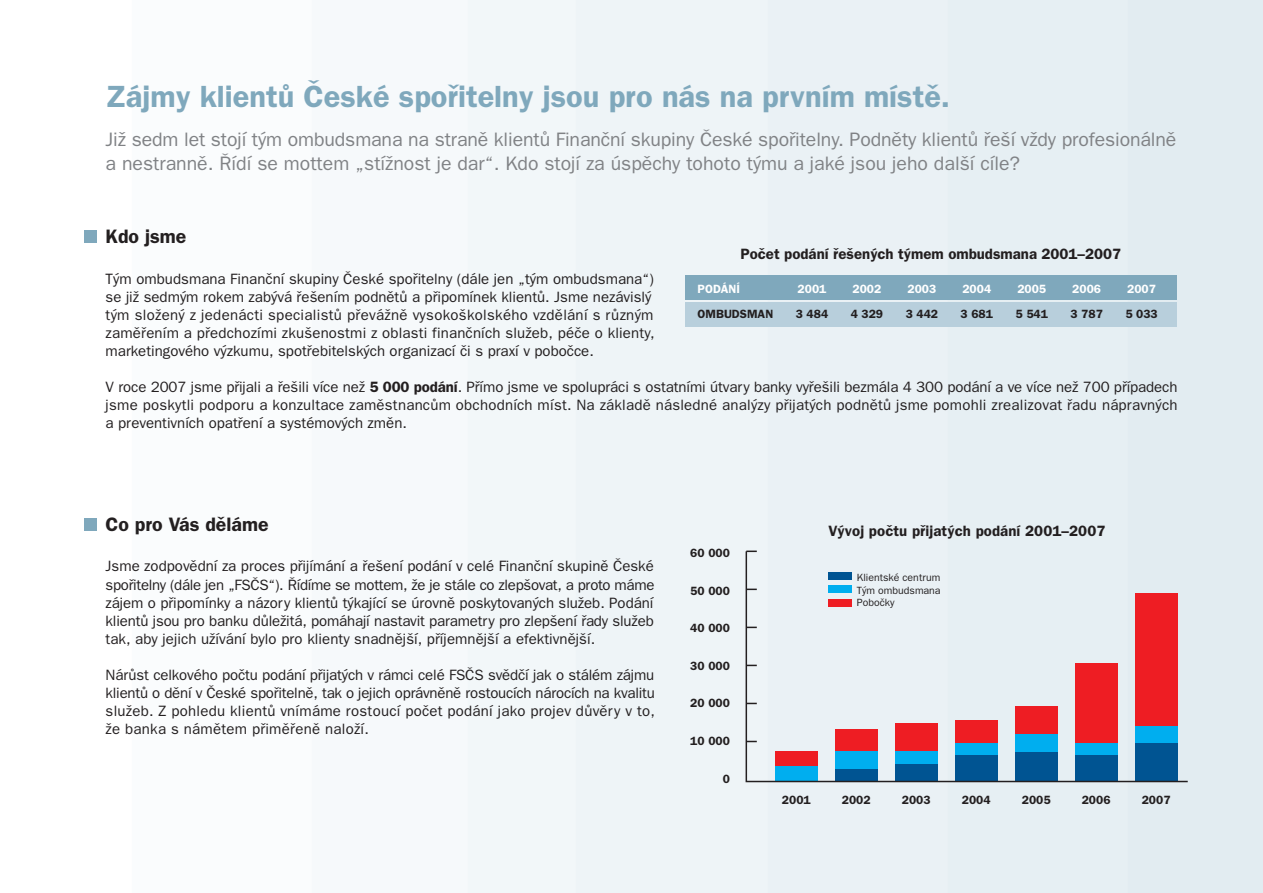
<style>
.page{position:relative;width:1263px;height:893px;background:#fff}
.page>*{position:absolute;margin:0;border:0;box-sizing:border-box;transform-origin:0 0}
.t1{font:600 30.75px "Franklin Gothic CE";color:#7fa8bc}
.t2{font:19.5px/23.2px "Franklin Gothic CE";letter-spacing:-.005em;color:#808285}
.t3{font:600 19.5px "Franklin Gothic CE";color:#231f20}
.t4{font:15px/18px "Franklin Gothic CE";letter-spacing:.005em;color:#231f20;text-align:justify}
.t5{font:600 15px "Franklin Gothic CE";color:#231f20}
.t6{font:600 12px "Franklin Gothic CE";letter-spacing:.005em;color:#231f20}
.t7{font:600 12px "Franklin Gothic CE";color:#fff}
.t8{font:10.5px/12.8px "Franklin Gothic CE";color:#231f20;text-align:justify}
.s1{font-weight:600}
</style>
<div class="page">
<div style="left:685px;top:275px;width:492px;height:25px;background:#7fa8bc"></div>
<div style="left:685px;top:302px;width:492px;height:24px;background:#b8cfdc"></div>
<div style="left:84px;top:230px;width:13px;height:13px;background:#7fa8bc"></div>
<div style="left:84px;top:518px;width:13px;height:13px;background:#7fa8bc"></div>
<svg style="left:745px;top:550px;width:444px;height:233px;background:#cec4ce"></svg>
<div style="left:829px;top:572px;width:23px;height:8px;background:#005492"></div>
<div style="left:829px;top:585px;width:23px;height:8px;background:#00aeef"></div>
<div style="left:829px;top:599px;width:23px;height:7px;background:#ee1d23"></div>
<h1 class="t1" style="left:106px;top:85px;width:846px">Zájmy klientů České spořitelny jsou pro nás na prvním místě.</h1>
<h2 class="t2" style="left:106px;top:129px;width:1072px">Již sedm let stojí tým ombudsmana na straně klientů Finanční skupiny České spořitelny. Podněty klientů řeší vždy profesionálně a nestranně. Řídí se mottem „stížnost je dar“. Kdo stojí za úspěchy tohoto týmu a jaké jsou jeho další cíle?</h2>
<h2 class="t3" style="left:106px;top:229px;width:82px">Kdo jsme</h2>
<p class="t5" style="left:740px;top:248px;width:382px">Počet podání řešených týmem ombudsmana 2001–2007</p>
<p class="t4" style="left:106px;top:270px;width:550px;text-align:left">Tým ombudsmana Finanční skupiny České spořitelny (dále jen „tým ombudsmana“) se již sedmým rokem zabývá řešením podnětů a připomínek klientů. Jsme nezávislý tým složený z jedenácti specialistů převážně vysokoškolského vzdělání s různým zaměřením a předchozími zkušenostmi z oblasti finančních služeb, péče o klienty, marketingového výzkumu, spotřebitelských organizací či s praxí v pobočce.</p>
<p class="t4" style="left:106px;top:378px;width:1073px">V roce 2007 jsme přijali a řešili více než <span class="s1">5 000 podání</span>. Přímo jsme ve spolupráci s ostatními útvary banky vyřešili bezmála 4 300 podání a ve více než 700 případech jsme poskytli podporu a konzultace zaměstnancům obchodních míst. Na základě následné analýzy přijatých podnětů jsme pomohli zrealizovat řadu nápravných a preventivních opatření a systémových změn.</p>
<p class="t7" style="left:698px;top:284px;width:44px">PODÁNÍ</p>
<p class="t6" style="left:698px;top:309px;width:77px">OMBUDSMAN</p>
<p class="t7" style="left:798px;top:284px;width:30px">2001</p>
<p class="t6" style="left:796px;top:309px;width:34px">3 484</p>
<p class="t7" style="left:853px;top:284px;width:30px">2002</p>
<p class="t6" style="left:851px;top:309px;width:34px">4 329</p>
<p class="t7" style="left:907px;top:284px;width:30px">2003</p>
<p class="t6" style="left:906px;top:309px;width:34px">3 442</p>
<p class="t7" style="left:962px;top:284px;width:30px">2004</p>
<p class="t6" style="left:961px;top:309px;width:34px">3 681</p>
<p class="t7" style="left:1017px;top:284px;width:30px">2005</p>
<p class="t6" style="left:1016px;top:309px;width:34px">5 541</p>
<p class="t7" style="left:1072px;top:284px;width:30px">2006</p>
<p class="t6" style="left:1071px;top:309px;width:34px">3 787</p>
<p class="t7" style="left:1127px;top:284px;width:30px">2007</p>
<p class="t6" style="left:1125px;top:309px;width:34px">5 033</p>
<h2 class="t3" style="left:106px;top:517px;width:164px">Co pro Vás děláme</h2>
<p class="t4" style="left:106px;top:558px;width:550px">Jsme zodpovědní za proces přijímání a řešení podání v celé Finanční skupině České spořitelny (dále jen „FSČS“). Řídíme se mottem, že je stále co zlepšovat, a proto máme zájem o připomínky a názory klientů týkající se úrovně poskytovaných služeb. Podání klientů jsou pro banku důležitá, pomáhají nastavit parametry pro zlepšení řady služeb tak, aby jejich užívání bylo pro klienty snadnější, příjemnější a efektivnější.</p>
<p class="t4" style="left:106px;top:666px;width:551px">Nárůst celkového počtu podání přijatých v rámci celé FSČS svědčí jak o stálém zájmu klientů o dění v České spořitelně, tak o jejich oprávněně rostoucích nárocích na kvalitu služeb. Z pohledu klientů vnímáme rostoucí počet podání jako projev důvěry v to, že banka s námětem přiměřeně naloží.</p>
<p class="t6" style="left:690px;top:548px;width:41px">60 000</p>
<p class="t6" style="left:690px;top:586px;width:41px">50 000</p>
<p class="t6" style="left:690px;top:623px;width:41px">40 000</p>
<p class="t6" style="left:690px;top:661px;width:41px">30 000</p>
<p class="t6" style="left:690px;top:698px;width:41px">20 000</p>
<p class="t6" style="left:690px;top:736px;width:41px">10 000</p>
<p class="t6" style="left:723px;top:773px;width:9px">0</p>
<p class="t5" style="left:829px;top:525px;width:278px">Vývoj počtu přijatých podání 2001–2007</p>
<p class="t8" style="left:857px;top:571px;width:85px">Klientské centrum Tým ombudsmana Pobočky</p>
<p class="t6" style="left:782px;top:795px;width:31px">2001</p>
<p class="t6" style="left:842px;top:795px;width:31px">2002</p>
<p class="t6" style="left:902px;top:795px;width:31px">2003</p>
<p class="t6" style="left:962px;top:795px;width:31px">2004</p>
<p class="t6" style="left:1022px;top:795px;width:31px">2005</p>
<p class="t6" style="left:1082px;top:795px;width:31px">2006</p>
<p class="t6" style="left:1142px;top:795px;width:31px">2007</p>
</div>
